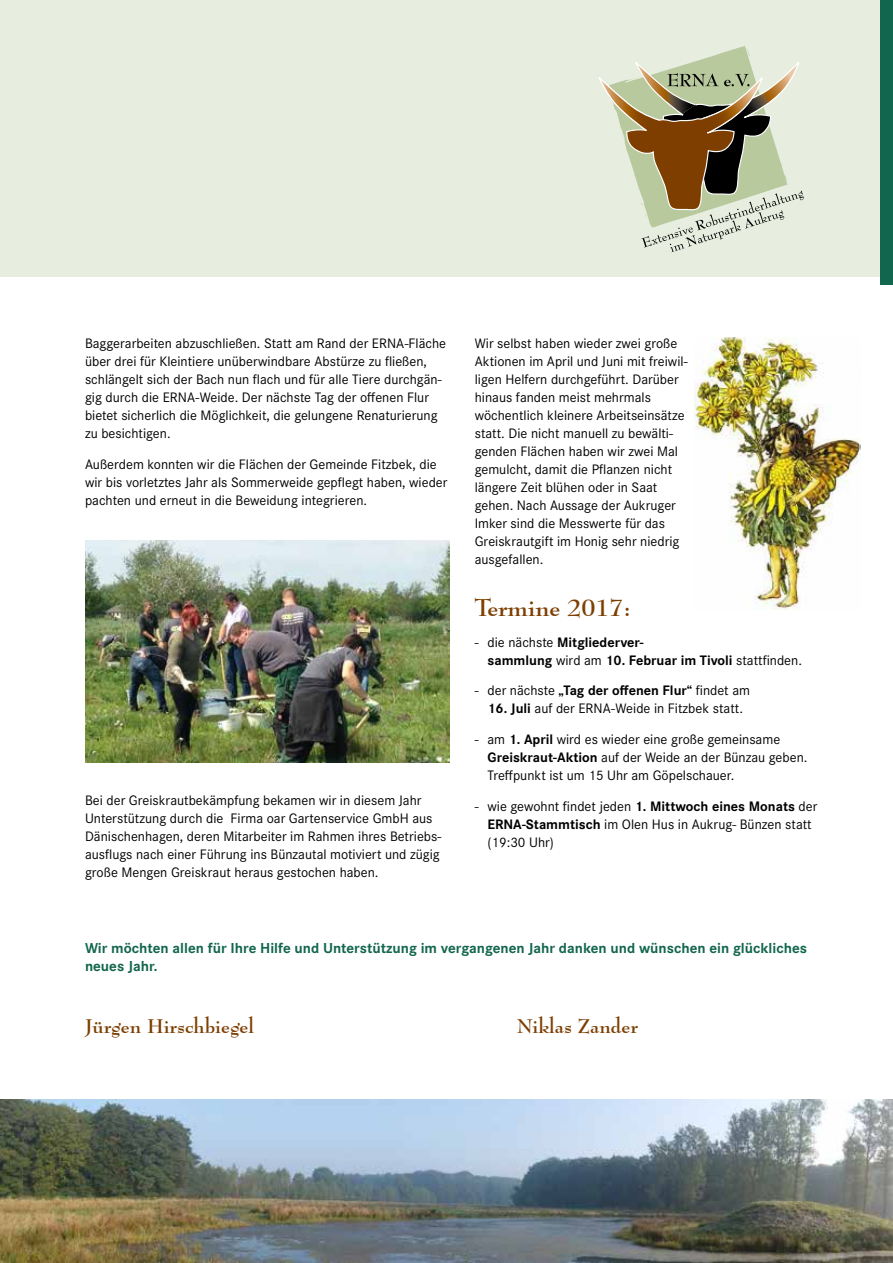
<style>
.page{position:relative;width:893px;height:1263px;background:#fff}
.page>*{position:absolute;margin:0;border:0;box-sizing:border-box;transform-origin:0 0}
.t1{font:700 24px "Bernhard Modern BT";color:#7d3e00}
.t2{font:700 19.5px "Bernhard Modern BT";color:#7d3e00}
.t3{font:700 15px/18px "Corporate S";color:#12664d}
.t4{font:14.25px/18px "Corporate S";color:#000}
.t5{font:700 14.25px/18px "Corporate S";color:#000}
.s1{font-weight:400}
.s2{font-weight:700}
</style>
<div class="page">
<img style="left:0;top:1099px;width:893px;height:164px">
<div style="left:0;top:0;width:893px;height:276px;background:#e7eddf"></div>
<svg style="left:598px;top:46px;width:206px;height:206px"></svg>
<div style="left:880px;top:0;width:13px;height:285px;background:#12664d"></div>
<img style="left:85px;top:540px;width:365px;height:223px">
<img style="left:695px;top:337px;width:165px;height:272px">
<p class="t4" style="left:85px;top:334px;width:363px">Baggerarbeiten abzuschließen. Statt am Rand der ERNA-Fläche über drei für Kleintiere unüberwindbare Abstürze zu fließen, schlängelt sich der Bach nun flach und für alle Tiere durchgän&shy;gig durch die ERNA-Weide. Der nächste Tag der offenen Flur bietet sicherlich die Möglichkeit, die gelungene Renaturierung zu besichtigen.</p>
<p class="t4" style="left:85px;top:455px;width:364px">Außerdem konnten wir die Flächen der Gemeinde Fitzbek, die wir bis vorletztes Jahr als Sommerweide gepflegt haben, wieder pachten und erneut in die Beweidung integrieren.</p>
<p class="t4" style="left:85px;top:792px;width:358px">Bei der Greiskrautbekämpfung bekamen wir in diesem Jahr Unterstützung durch die Firma oar Gartenservice GmbH aus Dänischenhagen, deren Mitarbeiter im Rahmen ihres Betriebs&shy;ausflugs nach einer Führung ins Bünzautal motiviert und zügig große Mengen Greiskraut heraus gestochen haben.</p>
<p class="t4" style="left:475px;top:334px;width:214px">Wir selbst haben wieder zwei große Aktionen im April und Juni mit freiwil&shy;ligen Helfern durchgeführt. Darüber hinaus fanden meist mehrmals wöchentlich kleinere Arbeitseinsätze statt. Die nicht manuell zu bewälti&shy;genden Flächen haben wir zwei Mal gemulcht, damit die Pflanzen nicht längere Zeit blühen oder in Saat gehen. Nach Aussage der Aukruger Imker sind die Messwerte für das Greiskrautgift im Honig sehr niedrig ausgefallen.</p>
<h1 class="t1" style="left:475px;top:592px;width:158px">Termine 2017:</h1>
<p class="t5" style="left:487px;top:633px;width:316px;text-indent:-13px"><span class="s1">- die nächste</span> Mitgliederver-<br>sammlung <span class="s1">wird am</span> 10. Februar im Tivoli <span class="s1">stattfinden.</span></p>
<p class="t4" style="left:475px;top:682px;width:277px">- der nächste <span class="s2">„Tag der offenen Flur“</span> findet am</p>
<p class="t4" style="left:487px;top:700px;width:257px"><span class="s2">16. Juli</span> auf der ERNA-Weide in Fitzbek statt.</p>
<p class="t4" style="left:487px;top:730px;width:321px;text-indent:-13px">- am <span class="s2">1. April</span> wird es wieder eine große gemeinsame<br><span class="s2">Greiskraut-Aktion</span> auf der Weide an der Bünzau geben.<br>Treffpunkt ist um 15 Uhr am Göpelschauer.</p>
<p class="t4" style="left:487px;top:797px;width:331px;text-indent:-13px">- wie gewohnt findet jeden <span class="s2">1. Mittwoch eines Monats</span> der<br><span class="s2">ERNA-Stammtisch</span> im Olen Hus in Aukrug- Bünzen statt (19:30 Uhr)</p>
<p class="t3" style="left:85px;top:939px;width:723px">Wir möchten allen für Ihre Hilfe und Unterstützung im vergangenen Jahr danken und wünschen ein glückliches neues Jahr.</p>
<h2 class="t2" style="left:85px;top:1013px;width:171px">Jürgen Hirschbiegel</h2>
<h2 class="t2" style="left:517px;top:1013px;width:122px">Niklas Zander</h2>
</div>
